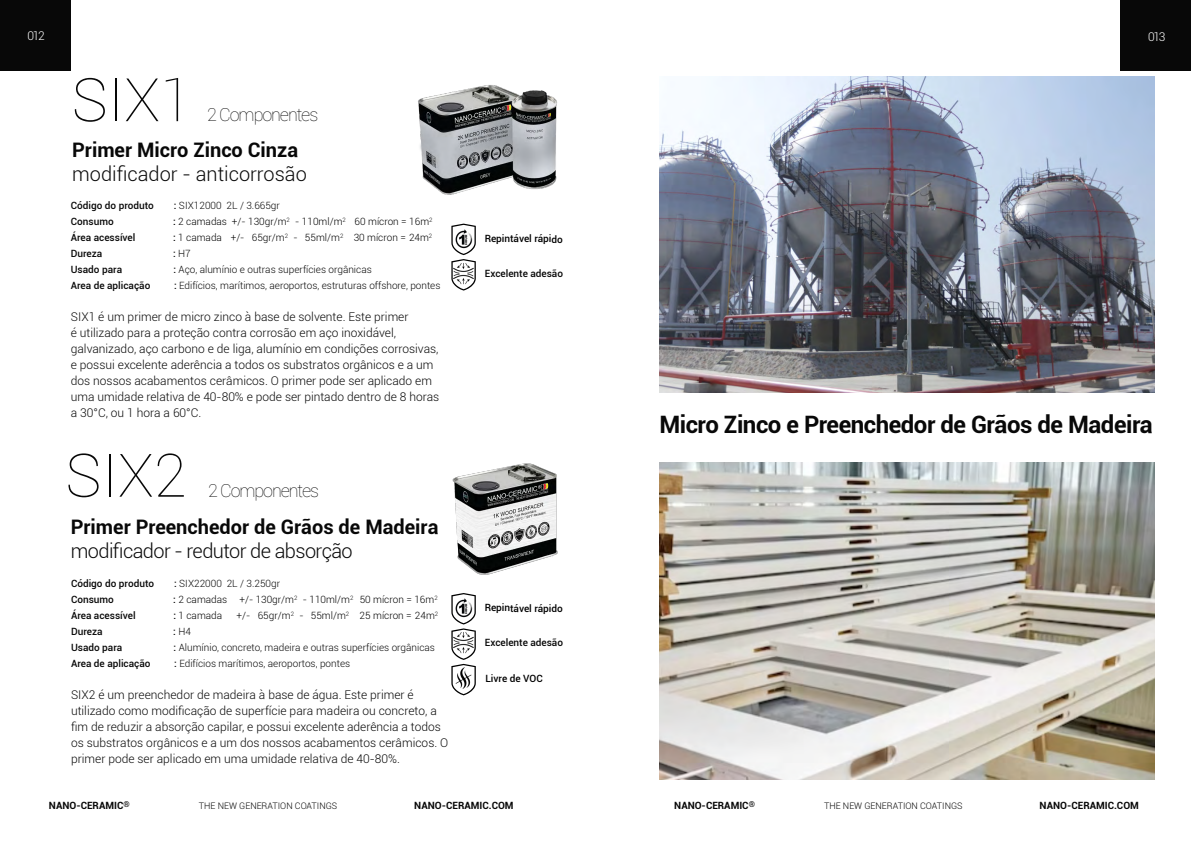
<style>
.page{position:relative;width:1191px;height:842px;background:#fff}
.page>*{position:absolute;margin:0;border:0;box-sizing:border-box;transform-origin:0 0}
.t1{font:100 60px "Roboto";color:#080808}
.t2{font:700 24px "Roboto";letter-spacing:-.02em;color:#080808}
.t3{font:700 20px "Roboto";color:#080808}
.t4{font:300 20px "Roboto";letter-spacing:-.03em;color:#080808}
.t5{font:300 20px "Roboto";color:#080808}
.t6{font:100 18px "Roboto";letter-spacing:-.06em;color:#080808}
.t7{font:300 12px/16px "Roboto";color:#080808}
.t8{font:300 12px "Roboto";letter-spacing:-.115em;color:#fff}
.t9{font:300 10px "Roboto";color:#080808}
.t10{font:300 10px "Roboto";color:#000}
.t11{font:500 10px "Roboto";color:#080808}
.t12{font:700 10px "Roboto";color:#080808}
.t13{font:500 10px "Roboto";color:#000}
.t14{font:300 9px "Roboto";color:#080808}
.s1{font-weight:500}
</style>
<div class="page">
<div style="left:0;top:0;width:71px;height:71px;background:#080808"></div>
<div style="left:1120px;top:0;width:71px;height:71px;background:#080808"></div>
<img style="left:659px;top:77px;width:496px;height:316px">
<img style="left:659px;top:463px;width:496px;height:317px">
<svg style="left:451px;top:593px;width:25px;height:102px"></svg>
<svg style="left:451px;top:224px;width:25px;height:67px"></svg>
<img style="left:453px;top:261px;width:22px;height:23px">
<img style="left:418px;top:85px;width:139px;height:110px">
<img style="left:452px;top:463px;width:106px;height:112px">
<p class="t8" style="left:27px;top:29px;width:19px">012</p>
<h1 class="t1" style="left:72px;top:65px;width:122px">SIX1</h1>
<h3 class="t6" style="left:207px;top:104px;width:112px">2 Componentes</h3>
<h3 class="t3" style="left:72px;top:138px;width:227px">Primer Micro Zinco Cinza</h3>
<h3 class="t5" style="left:72px;top:162px;width:236px">modificador - anticorrosão</h3>
<p class="t11" style="left:71px;top:199px;width:85px">Código do produto</p>
<p class="t9" style="left:174px;top:199px;width:108px"><span class="s1">:</span> SIX12000 2L / 3.665gr</p>
<p class="t11" style="left:71px;top:215px;width:44px">Consumo</p>
<p class="t10" style="left:173px;top:215px;width:118px"><span class="s1">:</span> 2 camadas +/- 130gr/m<sup>2</sup></p>
<p class="t10" style="left:295px;top:215px;width:139px">- 110ml/m<sup>2</sup> 60 mícron = 16m<sup>2</sup></p>
<p class="t11" style="left:71px;top:231px;width:66px">Área acessível</p>
<p class="t10" style="left:173px;top:231px;width:116px"><span class="s1">:</span> 1 camada +/- 65gr/m<sup>2</sup></p>
<p class="t10" style="left:293px;top:231px;width:140px">- 55ml/m<sup>2</sup> 30 mícron = 24m<sup>2</sup></p>
<p class="t11" style="left:71px;top:247px;width:33px">Dureza</p>
<p class="t9" style="left:173px;top:247px;width:19px"><span class="s1">:</span> H7</p>
<p class="t11" style="left:71px;top:263px;width:53px">Usado para</p>
<p class="t9" style="left:173px;top:263px;width:200px"><span class="s1">:</span> Aço, alumínio e outras superfícies orgânicas</p>
<p class="t11" style="left:71px;top:279px;width:81px">Area de aplicação</p>
<p class="t9" style="left:174px;top:279px;width:268px"><span class="s1">:</span> Edifícios, marítimos, aeroportos, estruturas offshore, pontes</p>
<p class="t7" style="left:71px;top:309px;width:370px">SIX1 é um primer de micro zinco à base de solvente. Este primer<br>é utilizado para a proteção contra corrosão em aço inoxidável, galvanizado, aço carbono e de liga, alumínio em condições corrosivas, e possui excelente aderência a todos os substratos orgânicos e a um dos nossos acabamentos cerâmicos. O primer pode ser aplicado em uma umidade relativa de 40-80% e pode ser pintado dentro de 8 horas a 30°C, ou 1 hora a 60°C.</p>
<h1 class="t1" style="left:66px;top:441px;width:122px">SIX2</h1>
<h3 class="t6" style="left:208px;top:480px;width:112px">2 Componentes</h3>
<h3 class="t3" style="left:71px;top:515px;width:369px">Primer Preenchedor de Grãos de Madeira</h3>
<h3 class="t4" style="left:71px;top:539px;width:283px">modificador - redutor de absorção</h3>
<p class="t11" style="left:71px;top:578px;width:85px">Código do produto</p>
<p class="t9" style="left:174px;top:578px;width:108px"><span class="s1">:</span> SIX22000 2L / 3.250gr</p>
<p class="t11" style="left:71px;top:594px;width:44px">Consumo</p>
<p class="t10" style="left:173px;top:594px;width:126px"><span class="s1">:</span> 2 camadas +/- 130gr/m<sup>2</sup></p>
<p class="t10" style="left:303px;top:594px;width:136px">- 110ml/m<sup>2</sup> 50 mícron = 16m<sup>2</sup></p>
<p class="t11" style="left:71px;top:610px;width:66px">Área acessível</p>
<p class="t10" style="left:173px;top:610px;width:50px"><span class="s1">:</span> 1 camada</p>
<p class="t10" style="left:237px;top:610px;width:59px">+/- 65gr/m<sup>2</sup></p>
<p class="t10" style="left:299px;top:610px;width:140px">- 55ml/m<sup>2</sup> 25 mícron = 24m<sup>2</sup></p>
<p class="t11" style="left:71px;top:626px;width:33px">Dureza</p>
<p class="t9" style="left:173px;top:626px;width:19px"><span class="s1">:</span> H4</p>
<p class="t11" style="left:71px;top:642px;width:53px">Usado para</p>
<p class="t9" style="left:174px;top:642px;width:263px"><span class="s1">:</span> Alumínio, concreto, madeira e outras superfícies orgânicas</p>
<p class="t11" style="left:71px;top:658px;width:81px">Area de aplicação</p>
<p class="t9" style="left:174px;top:658px;width:177px"><span class="s1">:</span> Edifícios marítimos, aeroportos, pontes</p>
<p class="t7" style="left:71px;top:687px;width:379px">SIX2 é um preenchedor de madeira à base de água. Este primer é utilizado como modificação de superfície para madeira ou concreto, a fim de reduzir a absorção capilar, e possui excelente aderência a todos os substratos orgânicos e a um dos nossos acabamentos cerâmicos. O primer pode ser aplicado em uma umidade relativa de 40-80%.</p>
<p class="t13" style="left:485px;top:232px;width:80px;rotate:1deg">Repintável rápido</p>
<p class="t11" style="left:485px;top:268px;width:80px">Excelente adesão</p>
<p class="t13" style="left:485px;top:602px;width:80px;rotate:1deg">Repintável rápido</p>
<p class="t11" style="left:485px;top:637px;width:80px">Excelente adesão</p>
<p class="t13" style="left:485px;top:672px;width:59px">Livre de VOC</p>
<p class="t12" style="left:49px;top:799px;width:82px">NANO-CERAMIC<sup>®</sup></p>
<p class="t14" style="left:199px;top:801px;width:140px">THE NEW GENERATION COATINGS</p>
<p class="t12" style="left:414px;top:799px;width:101px">NANO-CERAMIC.COM</p>
<p class="t8" style="left:1148px;top:30px;width:19px">013</p>
<h2 class="t2" style="left:659px;top:411px;width:495px">Micro Zinco e Preenchedor de Grãos de Madeira</h2>
<p class="t12" style="left:674px;top:799px;width:82px">NANO-CERAMIC<sup>®</sup></p>
<p class="t14" style="left:824px;top:801px;width:140px">THE NEW GENERATION COATINGS</p>
<p class="t12" style="left:1039px;top:799px;width:101px">NANO-CERAMIC.COM</p>
</div>
